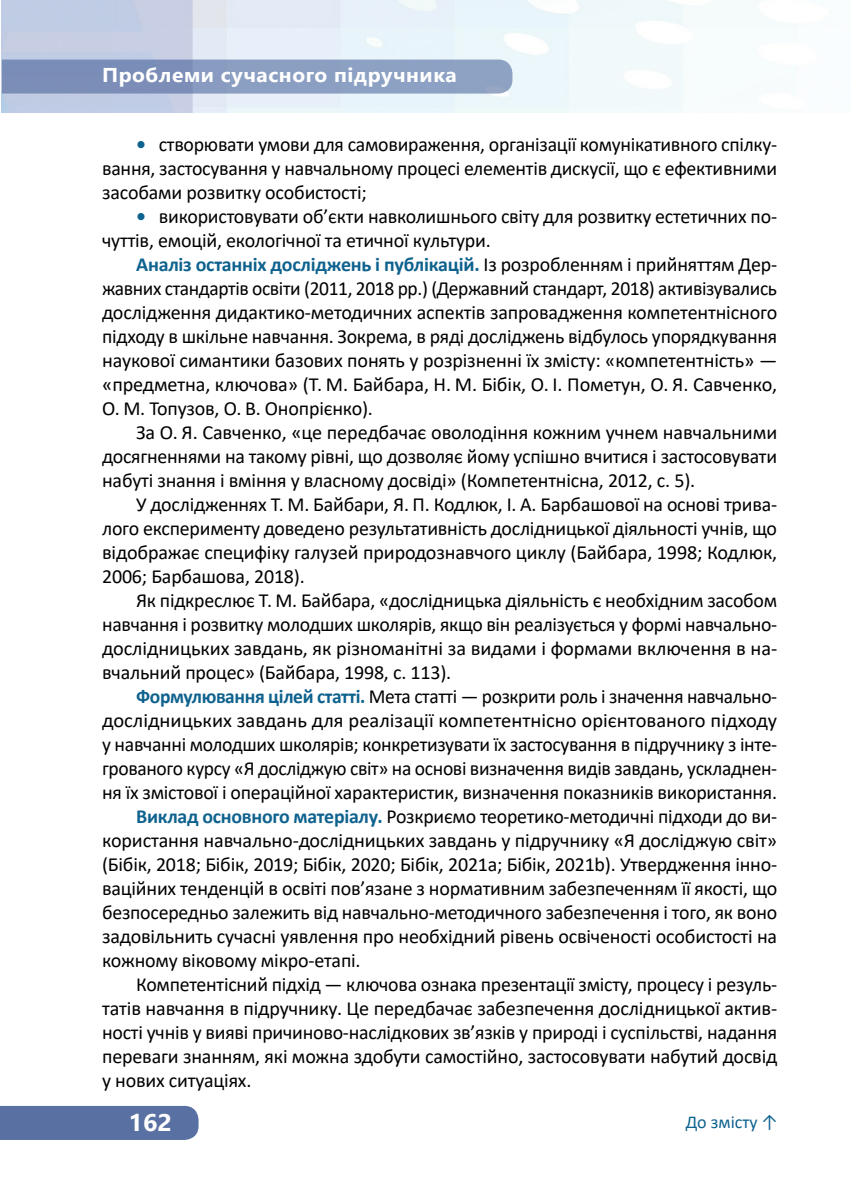
<style>
.page{position:relative;width:851px;height:1191px;background:#fff}
.page>*{position:absolute;margin:0;border:0;box-sizing:border-box;transform-origin:0 0}
.t1{font:700 24px "Segoe UI";color:#fff;scale:1.05 1}
.t2{font:20px/24px "Calibri";letter-spacing:-.01em;color:#000;text-align:justify}
.t3{font:700 20px "Segoe UI";letter-spacing:.025em;color:#fff;scale:1.05 1}
.t4{font:18px "Calibri";color:#0e628e}
.s1{font-weight:700;color:#0e628e}
</style>
<div class="page">
<svg style="left:2px;top:60px;width:510px;height:34px;background:#869abe"></svg>
<div style="left:0;top:1106px;width:198px;height:34px;background:#5971a2"></div>
<p class="t3" style="left:102px;top:56px;width:339px">Проблеми сучасного підручника</p>
<p class="t2" style="left:102px;top:132px;width:676px;text-indent:34px"><span class="s1">•</span> створювати умови для самовираження, організації комунікативного спілку&shy;вання, застосування у навчальному процесі елементів дискусії, що є ефективними засобами розвитку особистості;</p>
<p class="t2" style="left:102px;top:204px;width:676px;text-indent:34px"><span class="s1">•</span> використовувати об’єкти навколишнього світу для розвитку естетичних по&shy;чуттів, емоцій, екологічної та етичної культури.</p>
<p class="t2" style="left:102px;top:252px;width:676px;text-indent:34px"><span class="s1">Аналіз останніх досліджень і публікацій.</span> Із розробленням і прийняттям Дер&shy;жавних стандартів освіти (2011, 2018 рр.) (Державний стандарт, 2018) активізувались дослідження дидактико-методичних аспектів запровадження компетентнісного підходу в шкільне навчання. Зокрема, в ряді досліджень відбулось упорядкування наукової симантики базових понять у розрізненні їх змісту: «компетентність» — «предметна, ключова» (Т. М. Байбара, Н. М. Бібік, О. І. Пометун, О. Я. Савченко, О. М. Топузов, О. В. Онопрієнко).</p>
<p class="t2" style="left:102px;top:420px;width:676px;text-indent:34px">За О. Я. Савченко, «це передбачає оволодіння кожним учнем навчальними досягненнями на такому рівні, що дозволяє йому успішно вчитися і застосовувати набуті знання і вміння у власному досвіді» (Компетентнісна, 2012, с. 5).</p>
<p class="t2" style="left:102px;top:492px;width:676px;text-indent:34px">У дослідженнях Т. М. Байбари, Я. П. Кодлюк, І. А. Барбашової на основі трива&shy;лого експерименту доведено результативність дослідницької діяльності учнів, що відображає специфіку галузей природознавчого циклу (Байбара, 1998; Кодлюк, 2006; Барбашова, 2018).</p>
<p class="t2" style="left:102px;top:588px;width:676px;text-indent:34px">Як підкреслює Т. М. Байбара, «дослідницька діяльність є необхідним засобом навчання і розвитку молодших школярів, якщо він реалізується у формі навчально&shy;дослідницьких завдань, як різноманітні за видами і формами включення в на&shy;вчальний процес» (Байбара, 1998, с. 113).</p>
<p class="t2" style="left:136px;top:684px;width:642px"><span class="s1">Формулювання цілей статті.</span> Мета статті — розкрити роль і значення навчально-</p>
<p class="t2" style="left:102px;top:708px;width:676px">дослідницьких завдань для реалізації компетентнісно орієнтованого підходу</p>
<p class="t2" style="left:102px;top:732px;width:676px">у навчанні молодших школярів; конкретизувати їх застосування в підручнику з інте-</p>
<p class="t2" style="left:102px;top:756px;width:676px">грованого курсу «Я досліджую світ» на основі визначення видів завдань, ускладнен-</p>
<p class="t2" style="left:102px;top:780px;width:676px">ня їх змістової і операційної характеристик, визначення показників використання.</p>
<p class="t2" style="left:136px;top:804px;width:642px"><span class="s1">Виклад основного матеріалу.</span> Розкриємо теоретико-методичні підходи до ви-</p>
<p class="t2" style="left:102px;top:828px;width:676px">користання навчально-дослідницьких завдань у підручнику «Я досліджую світ»</p>
<p class="t2" style="left:102px;top:852px;width:676px">(Бібік, 2018; Бібік, 2019; Бібік, 2020; Бібік, 2021a; Бібік, 2021b). Утвердження інно-</p>
<p class="t2" style="left:102px;top:876px;width:676px">ваційних тенденцій в освіті пов’язане з нормативним забезпеченням її якості, що</p>
<p class="t2" style="left:102px;top:900px;width:676px">безпосередньо залежить від навчально-методичного забезпечення і того, як воно</p>
<p class="t2" style="left:102px;top:924px;width:676px">задовільнить сучасні уявлення про необхідний рівень освіченості особистості на</p>
<p class="t2" style="left:102px;top:948px;width:260px">кожному віковому мікро-етапі.</p>
<p class="t2" style="left:136px;top:972px;width:642px">Компетентісний підхід — ключова ознака презентації змісту, процесу і резуль-</p>
<p class="t2" style="left:102px;top:996px;width:676px">татів навчання в підручнику. Це передбачає забезпечення дослідницької актив-</p>
<p class="t2" style="left:102px;top:1020px;width:676px">ності учнів у вияві причиново-наслідкових зв’язків у природі і суспільстві, надання</p>
<p class="t2" style="left:102px;top:1044px;width:676px">переваги знанням, які можна здобути самостійно, застосовувати набутий досвід</p>
<p class="t2" style="left:102px;top:1068px;width:151px">у нових ситуаціях.</p>
<p class="t4" style="left:685px;top:1109px;width:94px">До змісту ↑</p>
<p class="t1" style="left:128px;top:1100px;width:43px">162</p>
</div>
